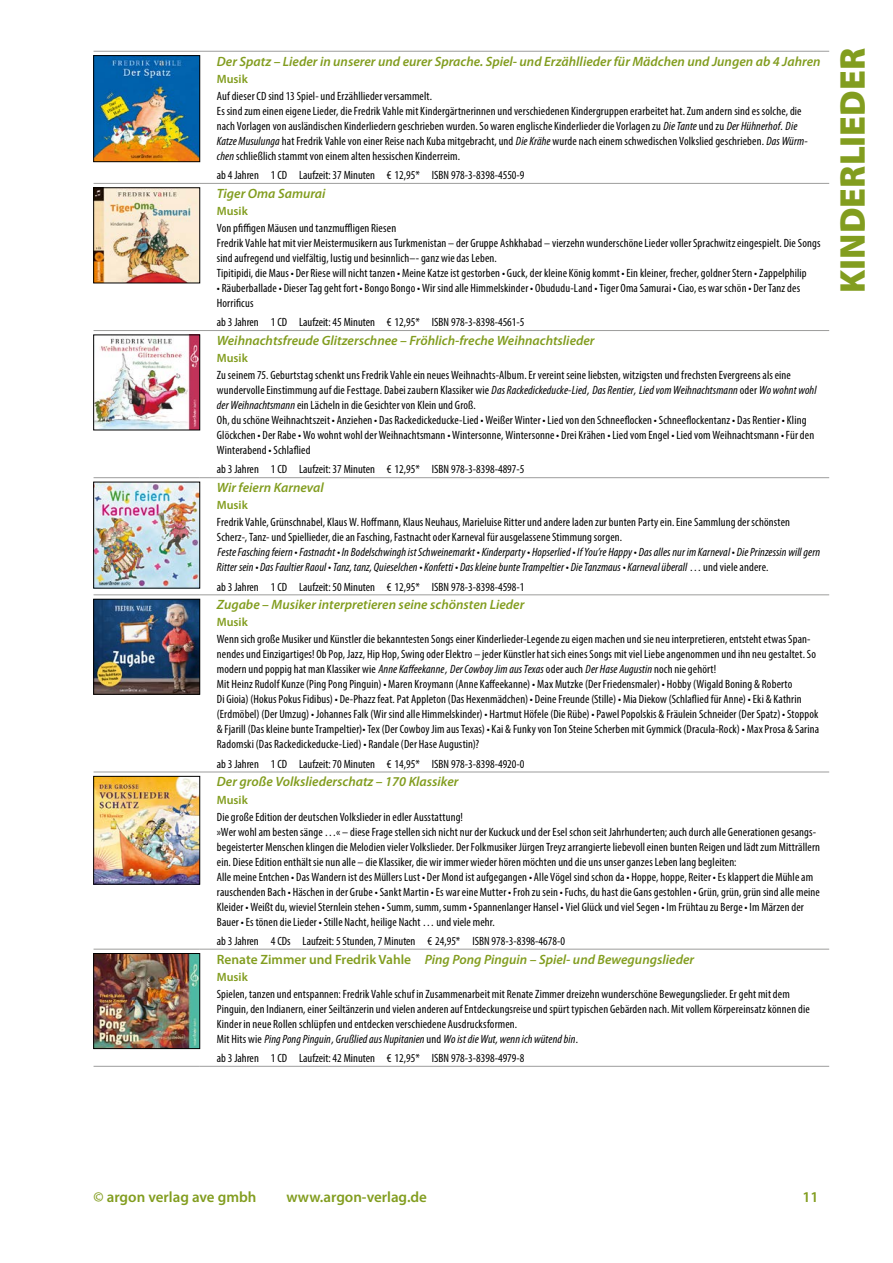
<style>
.page{position:relative;width:893px;height:1263px;background:#fff}
.page>*{position:absolute;margin:0;border:0;box-sizing:border-box;transform-origin:0 0}
.t1{font:900 36px "Myriad Pro";color:#829d1f}
.t2{font:600 15px "Myriad Pro";color:#829d1f}
.t3{font:italic 600 13.5px "Myriad Pro";color:#829d1f}
.t4{font:condensed 12px/15px "Myriad Pro";letter-spacing:.01em;color:#000}
.t5{font:italic condensed 12px/15px "Myriad Pro";letter-spacing:.01em;color:#000}
.t6{font:600 12px "Myriad Pro";color:#829d1f}
.s1{font-style:italic}
.s2{font-style:normal}
</style>
<div class="page">
<hr style="left:94px;top:51px;width:106px;height:1px;background:#9d9d9c">
<hr style="left:200px;top:51px;width:629px;height:1px;background:#9d9d9c">
<hr style="left:94px;top:183px;width:106px;height:1px;background:#9d9d9c">
<hr style="left:200px;top:183px;width:629px;height:1px;background:#9d9d9c">
<hr style="left:94px;top:330px;width:106px;height:1px;background:#9d9d9c">
<hr style="left:200px;top:330px;width:629px;height:1px;background:#9d9d9c">
<hr style="left:94px;top:477px;width:106px;height:1px;background:#9d9d9c">
<hr style="left:200px;top:477px;width:629px;height:1px;background:#9d9d9c">
<hr style="left:94px;top:595px;width:106px;height:1px;background:#9d9d9c">
<hr style="left:200px;top:595px;width:629px;height:1px;background:#9d9d9c">
<hr style="left:94px;top:772px;width:106px;height:1px;background:#9d9d9c">
<hr style="left:200px;top:772px;width:629px;height:1px;background:#9d9d9c">
<hr style="left:94px;top:949px;width:106px;height:1px;background:#9d9d9c">
<hr style="left:94px;top:1066px;width:106px;height:1px;background:#9d9d9c">
<hr style="left:200px;top:949px;width:629px;height:1px;background:#9d9d9c">
<hr style="left:200px;top:1066px;width:629px;height:1px;background:#9d9d9c">
<img style="left:96px;top:57px;width:102px;height:103px">
<div style="left:94px;top:55px;width:106px;height:107px;border:1px solid #000"></div>
<img style="left:96px;top:190px;width:102px;height:91px">
<img style="left:96px;top:337px;width:102px;height:91px">
<img style="left:96px;top:484px;width:102px;height:102px">
<img style="left:96px;top:601px;width:102px;height:91px">
<div style="left:94px;top:599px;width:106px;height:95px;border:1px solid #000"></div>
<img style="left:96px;top:778px;width:102px;height:104px">
<div style="left:94px;top:776px;width:106px;height:108px;border:1px solid #000"></div>
<img style="left:96px;top:955px;width:102px;height:92px">
<div style="left:94px;top:953px;width:106px;height:96px;border:1px solid #000"></div>
<p class="t3" style="left:217px;top:52px;width:605px">Der Spatz – Lieder in unserer und eurer Sprache. Spiel- und Erzähllieder für Mädchen und Jungen ab 4 Jahren</p>
<p class="t6" style="left:217px;top:71px;width:32px">Musik</p>
<p class="t4" style="left:217px;top:88px;width:592px">Auf dieser CD sind 13 Spiel- und Erzähllieder versammelt.<br>Es sind zum einen eigene Lieder, die Fredrik Vahle mit Kindergärtnerinnen und verschiedenen Kindergruppen erarbeitet hat. Zum andern sind es solche, die nach Vorlagen von ausländischen Kinderliedern geschrieben wurden. So waren englische Kinderlieder die Vorlagen zu <span class="s1">Die Tante</span>und zu <span class="s1">Der Hühnerhof. Die Katze Musulunga</span> hat Fredrik Vahle von einer Reise nach Kuba mitgebracht, und <span class="s1">Die Krähe</span> wurde nach einem schwedischen Volkslied geschrieben. <span class="s1">Das Würm&shy;chen</span>schließlich stammt von einem alten hessischen Kinderreim.</p>
<p class="t4" style="left:217px;top:168px;width:309px">ab 4 Jahren 1 CD Laufzeit: 37 Minuten € 12,95* ISBN 978‑3‑8398‑4550‑9</p>
<p class="t3" style="left:217px;top:185px;width:110px">Tiger Oma Samurai</p>
<p class="t6" style="left:217px;top:203px;width:32px">Musik</p>
<p class="t4" style="left:217px;top:220px;width:605px">Von pfiffigen Mäusen und tanzmuffligen Riesen<br>Fredrik Vahle hat mit vier Meistermusikern aus Turkmenistan – der Gruppe Ashkhabad – vierzehn wunderschöne Lieder voller Sprachwitz eingespielt. Die Songs sind aufregend und vielfältig, lustig und besinnlich–- ganz wie das Leben.<br>Tipitipidi, die Maus • Der Riese will nicht tanzen • Meine Katze ist gestorben • Guck, der kleine König kommt • Ein kleiner, frecher, goldner Stern • Zappelphilip</p>
<p class="t4" style="left:217px;top:280px;width:585px">• Räuberballade • Dieser Tag geht fort • Bongo Bongo • Wir sind alle Himmelskinder • Obududu-Land • Tiger Oma Samurai • Ciao, es war schön • Der Tanz des<br>Horrificus</p>
<p class="t4" style="left:217px;top:315px;width:309px">ab 3 Jahren 1 CD Laufzeit: 45 Minuten € 12,95* ISBN 978‑3‑8398‑4561‑5</p>
<p class="t3" style="left:217px;top:332px;width:379px">Weihnachtsfreude Glitzerschnee – Fröhlich-freche Weihnachtslieder</p>
<p class="t6" style="left:217px;top:350px;width:32px">Musik</p>
<p class="t4" style="left:217px;top:368px;width:601px">Zu seinem 75. Geburtstag schenkt uns Fredrik Vahle ein neues Weihnachts-Album. Er vereint seine liebsten, witzigsten und frechsten Evergreens als eine wundervolle Einstimmung auf die Festtage. Dabei zaubern Klassiker wie <span class="s1">Das Rackedickeducke-Lied, Das Rentier, Lied vom Weihnachtsmann</span>oder <span class="s1">Wo wohnt wohl der Weihnachtsmann</span>ein Lächeln in die Gesichter von Klein und Groß.<br>Oh, du schöne Weihnachtszeit • Anziehen • Das Rackedickeducke-Lied • Weißer Winter • Lied von den Schneeflocken • Schneeflockentanz • Das Rentier • Kling Glöckchen • Der Rabe • Wo wohnt wohl der Weihnachtsmann • Wintersonne, Wintersonne • Drei Krähen • Lied vom Engel • Lied vom Weihnachtsmann • Für den Winterabend • Schlaflied</p>
<p class="t4" style="left:217px;top:462px;width:309px">ab 3 Jahren 1 CD Laufzeit: 37 Minuten € 12,95* ISBN 978‑3‑8398‑4897‑5</p>
<p class="t3" style="left:217px;top:479px;width:109px">Wir feiern Karneval</p>
<p class="t6" style="left:217px;top:497px;width:32px">Musik</p>
<p class="t4" style="left:217px;top:515px;width:575px">Fredrik Vahle, Grünschnabel, Klaus W. Hoffmann, Klaus Neuhaus, Marieluise Ritter und andere laden zur bunten Party ein. Eine Sammlung der schönsten<br>Scherz-, Tanz- und Spiellieder, die an Fasching, Fastnacht oder Karneval für ausgelassene Stimmung sorgen.</p>
<p class="t5" style="left:217px;top:545px;width:605px">Feste Fasching feiern • Fastnacht • In Bodelschwingh ist Schweinemarkt • Kinderparty • Hopserlied • If You’re Happy • Das alles nur im Karneval • Die Prinzessin will gern<br>Ritter sein • Das Faultier Raoul • Tanz, tanz, Quieselchen • Konfetti • Das kleine bunte Trampeltier • Die Tanzmaus • Karneval überall<span class="s2">… und viele andere.</span></p>
<p class="t4" style="left:217px;top:579px;width:309px">ab 3 Jahren 1 CD Laufzeit: 50 Minuten € 12,95* ISBN 978‑3‑8398‑4598‑1</p>
<p class="t3" style="left:217px;top:596px;width:309px">Zugabe – Musiker interpretieren seine schönsten Lieder</p>
<p class="t6" style="left:217px;top:615px;width:32px">Musik</p>
<p class="t4" style="left:217px;top:632px;width:604px">Wenn sich große Musiker und Künstler die bekanntesten Songs einer Kinderlieder-Legende zu eigen machen und sie neu interpretieren, entsteht etwas Span&shy;nendes und Einzigartiges! Ob Pop, Jazz, Hip Hop, Swing oder Elektro – jeder Künstler hat sich eines Songs mit viel Liebe angenommen und ihn neu gestaltet. So modern und poppig hat man Klassiker wie <span class="s1">Anne Kaffeekanne, Der Cowboy Jim aus Texas</span> oder auch <span class="s1">Der Hase Augustin</span> noch nie gehört!<br>Mit Heinz Rudolf Kunze (Ping Pong Pinguin) • Maren Kroymann (Anne Kaffeekanne) • Max Mutzke (Der Friedensmaler) • Hobby (Wigald Boning &amp; Roberto<br>Di Gioia) (Hokus Pokus Fidibus) • De-Phazz feat. Pat Appleton (Das Hexenmädchen) • Deine Freunde (Stille) • Mia Diekow (Schlaflied für Anne) • Eki &amp; Kathrin (Erdmöbel) (Der Umzug) • Johannes Falk (Wir sind alle Himmelskinder) • Hartmut Höfele (Die Rübe) • Pawel Popolskis &amp; Fräulein Schneider (Der Spatz) • Stoppok &amp; Fjarill (Das kleine bunte Trampeltier)• Tex (Der Cowboy Jim aus Texas) • Kai &amp; Funky von Ton Steine Scherben mit Gymmick (Dracula-Rock) • Max Prosa &amp; Sarina Radomski (Das Rackedickeducke-Lied) • Randale (Der Hase Augustin)?</p>
<p class="t4" style="left:217px;top:756px;width:309px">ab 3 Jahren 1 CD Laufzeit: 70 Minuten € 14,95* ISBN 978‑3‑8398‑4920‑0</p>
<p class="t3" style="left:217px;top:773px;width:243px">Der große Volksliederschatz – 170 Klassiker</p>
<p class="t6" style="left:217px;top:792px;width:32px">Musik</p>
<p class="t4" style="left:217px;top:809px;width:605px">Die große Edition der deutschen Volkslieder in edler Ausstattung!<br>»Wer wohl am besten sänge …« – diese Frage stellen sich nicht nur der Kuckuck und der Esel schon seit Jahrhunderten; auch durch alle Generationen gesangs&shy;begeisterter Menschen klingen die Melodien vieler Volkslieder. Der Folkmusiker Jürgen Treyz arrangierte liebevoll einen bunten Reigen und lädt zum Mitträllern ein. Diese Edition enthält sie nun alle – die Klassiker, die wir immer wieder hören möchten und die uns unser ganzes Leben lang begleiten:<br>Alle meine Entchen • Das Wandern ist des Müllers Lust • Der Mond ist aufgegangen • Alle Vögel sind schon da • Hoppe, hoppe, Reiter • Es klappert die Mühle am rauschenden Bach • Häschen in der Grube • Sankt Martin • Es war eine Mutter • Froh zu sein • Fuchs, du hast die Gans gestohlen • Grün, grün, grün sind alle meine Kleider • Weißt du, wieviel Sternlein stehen • Summ, summ, summ • Spannenlanger Hansel • Viel Glück und viel Segen • Im Frühtau zu Berge • Im Märzen der Bauer • Es tönen die Lieder • Stille Nacht, heilige Nacht … und viele mehr.</p>
<p class="t4" style="left:217px;top:933px;width:350px">ab 3 Jahren 4 CDs Laufzeit: 5 Stunden, 7 Minuten € 24,95* ISBN 978‑3‑8398‑4678‑0</p>
<p class="t3" style="left:217px;top:950px;width:479px"><span class="s2">Renate Zimmer und Fredrik Vahle</span> Ping Pong Pinguin – Spiel- und Bewegungslieder</p>
<p class="t6" style="left:217px;top:969px;width:32px">Musik</p>
<p class="t4" style="left:217px;top:986px;width:594px">Spielen, tanzen und entspannen: Fredrik Vahle schuf in Zusammenarbeit mit Renate Zimmer dreizehn wunderschöne Bewegungslieder. Er geht mit dem Pinguin, den Indianern, einer Seiltänzerin und vielen anderen auf Entdeckungsreise und spürt typischen Gebärden nach. Mit vollem Körpereinsatz können die Kinder in neue Rollen schlüpfen und entdecken verschiedene Ausdrucksformen.<br>Mit Hits wie <span class="s1">Ping Pong Pinguin, Grußlied aus Nupitanien</span> und <span class="s1">Wo ist die Wut, wenn ich wütend bin.</span></p>
<p class="t4" style="left:217px;top:1050px;width:309px">ab 3 Jahren 1 CD Laufzeit: 42 Minuten € 12,95* ISBN 978‑3‑8398‑4979‑8</p>
<h1 class="t1" style="left:828px;top:293px;width:247px;rotate:-90deg">KINDERLIEDER</h1>
<p class="t2" style="left:94px;top:1187px;width:164px">© argon verlag ave gmbh</p>
<p class="t2" style="left:286px;top:1187px;width:142px">www.argon-verlag.de</p>
<p class="t2" style="left:802px;top:1187px;width:18px">11</p>
</div>
